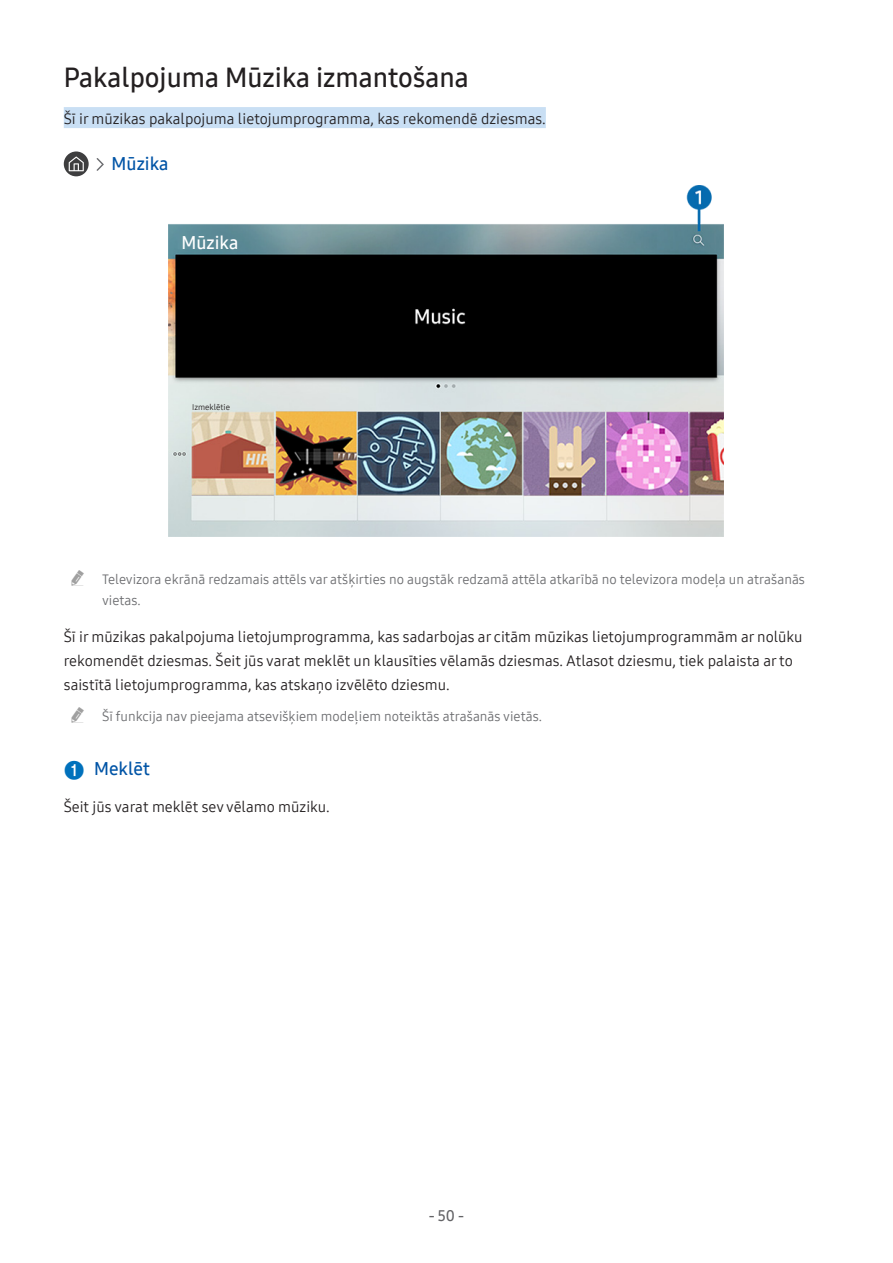
<style>
.page{position:relative;width:893px;height:1263px;background:#fff}
.page>*{position:absolute;margin:0;border:0;box-sizing:border-box;transform-origin:0 0}
.Heading1{font:27px "Samsung One 600";color:#231f20}
.Description-navi{font:18px "Samsung One 600";color:#0154a6}
.Description-Cell{font:18px "Samsung One 600";color:#fff}
.Description{font:15px/24px "Samsung One 400";color:#231f20}
.Heading1-Info{font:15px "Samsung One 400";color:#231f20}
.t1{font:15px "Samsung One 600";color:#636366}
.t2{font:13.5px/21px "Samsung One 400";color:#6c6d70}
.Description-Cell-2{font:8.25px "Samsung One 400";color:#231f20}
.s1{font-family:"Numberblackfilled";font-size:19.5px;color:#0071bc}
</style>
<div class="page">
<div style="left:64px;top:107px;width:482px;height:21px;background:#c9dff4"></div>
<svg style="left:64px;top:151px;width:25px;height:25px"></svg>
<svg style="left:69px;top:156px;width:15px;height:15px"></svg>
<svg style="left:97px;top:158px;width:7px;height:13px"></svg>
<img style="left:169px;top:185px;width:555px;height:352px">
<p class="Heading1" style="left:64px;top:59px;width:407px">Pakalpojuma Mūzika izmantošana</p>
<p class="Heading1-Info" style="left:64px;top:108px;width:483px">Šī ir mūzikas pakalpojuma lietojumprogramma, kas rekomendē dziesmas.</p>
<p class="Description-navi" style="left:112px;top:152px;width:58px">Mūzika</p>
<p class="Description-Cell" style="left:182px;top:231px;width:58px">Mūzika</p>
<p class="Description-Cell-2" style="left:192px;top:401px;width:39px">Izmeklētie</p>
<p class="t2" style="left:102px;top:568px;width:704px">Televizora ekrānā redzamais attēls var atšķirties no augstāk redzamā attēla atkarībā no televizora modeļa un atrašanās vietas.</p>
<p class="Description" style="left:64px;top:624px;width:740px">Šī ir mūzikas pakalpojuma lietojumprogramma, kas sadarbojas ar citām mūzikas lietojumprogrammām ar nolūku rekomendēt dziesmas. Šeit jūs varat meklēt un klausīties vēlamās dziesmas. Atlasot dziesmu, tiek palaista ar to saistītā lietojumprogramma, kas atskaņo izvēlēto dziesmu.</p>
<p class="t2" style="left:102px;top:706px;width:441px">Šī funkcija nav pieejama atsevišķiem modeļiem noteiktās atrašanās vietās.</p>
<p class="Description-navi" style="left:64px;top:757px;width:88px"><span class="s1">1</span> Meklēt</p>
<p class="Description" style="left:64px;top:794px;width:268px">Šeit jūs varat meklēt sev vēlamo mūziku.</p>
<p class="t1" style="left:429px;top:1205px;width:37px">- 50 -</p>
</div>
